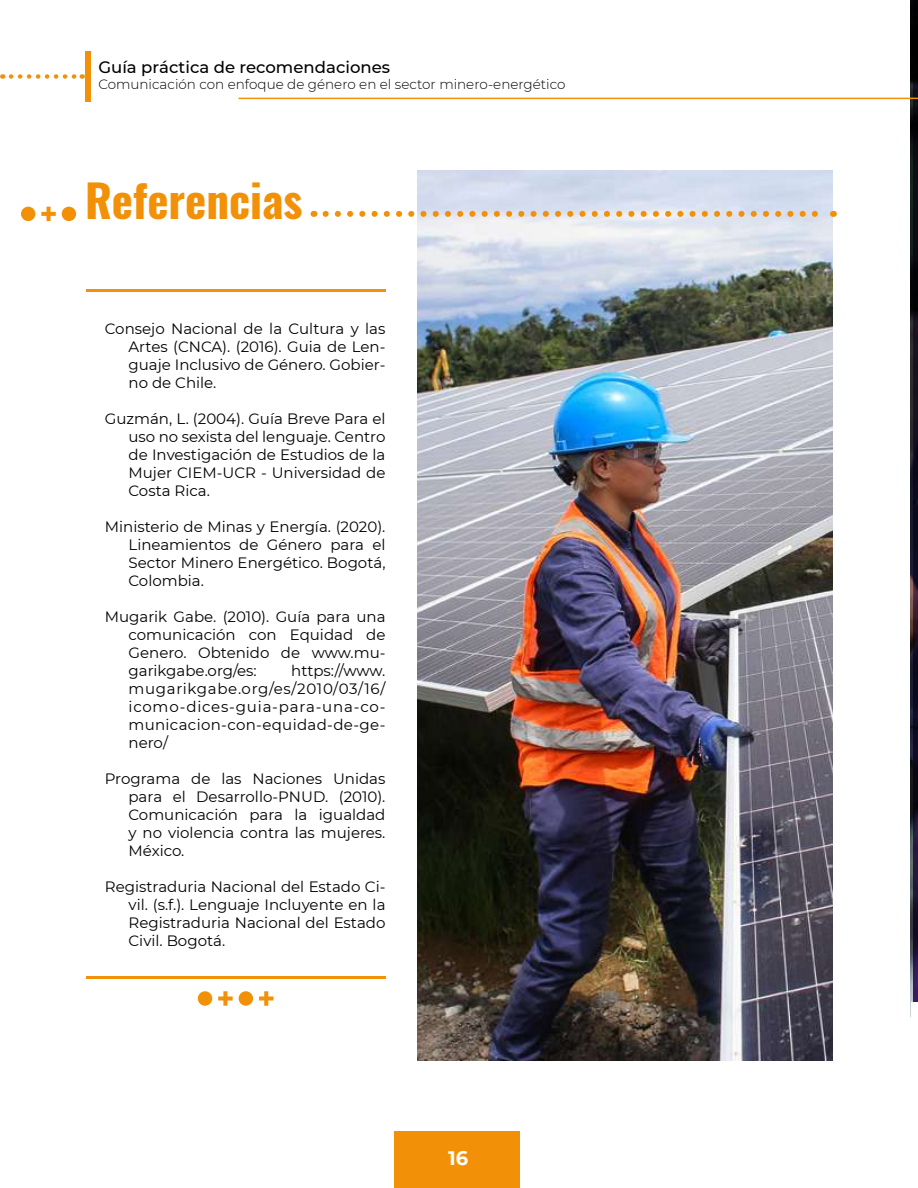
<style>
.page{position:relative;width:918px;height:1188px;background:#fff}
.page>*{position:absolute;margin:0;border:0;box-sizing:border-box;transform-origin:0 0}
.t1{font:700 45px "Oswald";color:#f29107}
.t2{font:700 19.5px "Montserrat";color:#fff}
.t3{font:500 16.5px "Montserrat";color:#000}
.t4{font:15px/18px "Montserrat";color:#000;text-align:justify}
.t5{font:300 13.5px "Montserrat";color:#000}
.s1{font-weight:900;color:#fff}
</style>
<div class="page">
<img style="left:417px;top:170px;width:416px;height:890px">
<img style="left:911px;top:1px;width:7px;height:1001px">
<img style="left:913px;top:600px;width:5px;height:402px">
<div style="left:395px;top:1131px;width:125px;height:57px;background:#f29107"></div>
<div style="left:85px;top:51px;width:6px;height:51px;background:#f29107"></div>
<hr style="left:238px;top:98px;width:680px;height:1px;background:#f29107">
<svg style="left:11px;top:74px;width:72px;height:5px"></svg>
<div style="left:21px;top:207px;width:14px;height:14px;background:#f29107;border-radius:50%"></div>
<div style="left:62px;top:207px;width:14px;height:14px;background:#f29107;border-radius:50%"></div>
<svg style="left:41px;top:207px;width:15px;height:14px"></svg>
<svg style="left:326px;top:211px;width:501px;height:6px;background:#eac89a"></svg>
<hr style="left:86px;top:976px;width:300px;height:3px;background:#f29107">
<hr style="left:86px;top:289px;width:300px;height:3px;background:#f29107">
<div style="left:198px;top:991px;width:14px;height:15px;background:#f29107;border-radius:50%"></div>
<div style="left:239px;top:991px;width:14px;height:15px;background:#f29107;border-radius:50%"></div>
<svg style="left:218px;top:991px;width:15px;height:15px"></svg>
<svg style="left:259px;top:991px;width:14px;height:15px"></svg>
<p class="t3" style="left:98px;top:56px;width:293px">Guía práctica de recomendaciones</p>
<p class="t5" style="left:98px;top:75px;width:469px">Comunicación con enfoque de género en el sector minero-energético</p>
<h1 class="t1" style="left:85px;top:170px;width:219px">Referencias</h1>
<p class="t4" style="left:129px;top:320px;width:258px;text-indent:-44px"><span class="s1">+</span> Consejo Nacional de la Cultura y las Artes (CNCA). (2016). Guia de Len&shy;guaje Inclusivo de Género. Gobier&shy;no de Chile.</p>
<p class="t4" style="left:129px;top:410px;width:258px;text-indent:-43px"><span class="s1">+</span> Guzmán, L. (2004). Guía Breve Para el uso no sexista del lenguaje. Centro de Investigación de Estudios de la Mujer CIEM-UCR - Universidad de Costa Rica.</p>
<p class="t4" style="left:129px;top:518px;width:258px;text-indent:-43px"><span class="s1">+</span> Ministerio de Minas y Energía. (2020).<br>Lineamientos de Género para el Sector Minero Energético. Bogotá, Colombia.</p>
<p class="t4" style="left:129px;top:608px;width:258px;text-indent:-43px"><span class="s1">+</span> Mugarik Gabe. (2010). Guía para una comunicación con Equidad de Genero. Obtenido de www.mu&shy;garikgabe.org/es:</p>
<p class="t4" style="left:129px;top:662px;width:258px;text-indent:163px">https://www. mugarikgabe.org/es/2010/03/16/ icomo-dices-guia-para-una-co&shy;municacion-con-equidad-de-ge&shy;nero/</p>
<p class="t4" style="left:129px;top:770px;width:258px;text-indent:-43px"><span class="s1">+</span> Programa de las Naciones Unidas para el Desarrollo-PNUD. (2010).<br>Comunicación para la igualdad y no violencia contra las mujeres.<br>México.</p>
<p class="t4" style="left:129px;top:878px;width:258px;text-indent:-43px"><span class="s1">+</span> Registraduria Nacional del Estado Ci&shy;vil. (s.f.). Lenguaje Incluyente en la Registraduria Nacional del Estado Civil. Bogotá.</p>
<h2 class="t2" style="left:448px;top:1144px;width:22px">16</h2>
</div>
